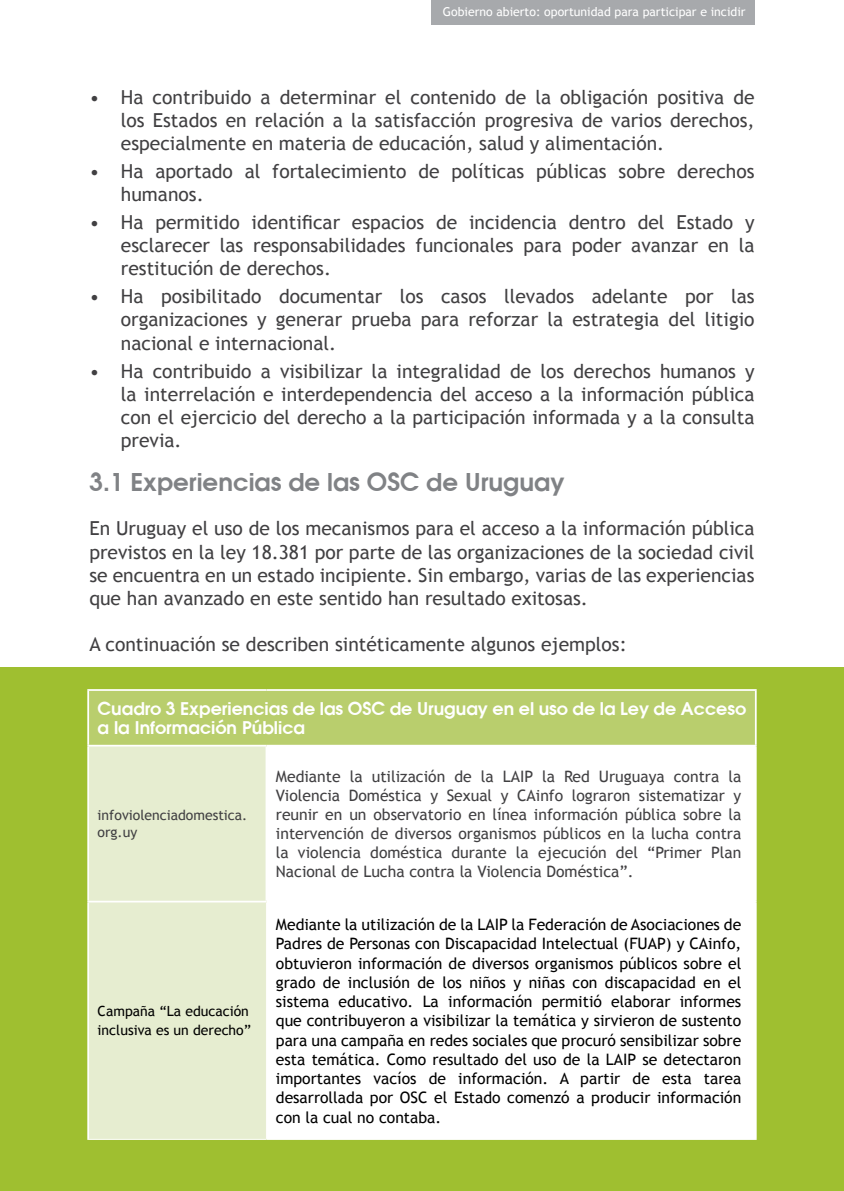
<style>
.page{position:relative;width:844px;height:1191px;background:#fff}
.page>*{position:absolute;margin:0;border:0;box-sizing:border-box;transform-origin:0 0}
.t1{font:600 24.5px "Avant Garde";color:#808285}
.t2{font:19.25px/23.1px "Trebuchet MS";color:#414042;text-align:justify}
.t3{font:600 17.5px/19.2px "Avant Garde";color:#fff}
.t4{font:15.75px/19.2px "Trebuchet MS";color:#000;text-align:justify}
.t5{font:15.75px/18.9px "Trebuchet MS";color:#414042;text-align:justify}
.t6{font:14px/19.2px "Trebuchet MS";color:#000}
.t7{font:14px/16.8px "Trebuchet MS";color:#414042}
.t8{font:12.25px "Trebuchet MS";color:#fff}
</style>
<div class="page">
<div style="left:430px;top:0;width:324px;height:25px;background:#a7a9ac"></div>
<div style="left:0;top:667px;width:843px;height:524px;background:#9fbf30"></div>
<div style="left:88px;top:690px;width:667px;height:55px;background:#b9ce6d"></div>
<div style="left:89px;top:746px;width:177px;height:393px;background:#e6edd0"></div>
<div style="left:267px;top:746px;width:487px;height:393px;background:#fff"></div>
<hr style="left:87px;top:689px;width:179px;height:2px;background:#fff">
<hr style="left:87px;top:691px;width:2px;height:54px;background:#fff">
<hr style="left:266px;top:689px;width:490px;height:2px;background:#fff">
<hr style="left:754px;top:691px;width:2px;height:54px;background:#fff">
<hr style="left:87px;top:745px;width:179px;height:1px;background:#fff">
<hr style="left:87px;top:746px;width:2px;height:154px;background:#fff">
<hr style="left:266px;top:745px;width:490px;height:1px;background:#fff">
<hr style="left:265px;top:746px;width:2px;height:154px;background:#fff">
<hr style="left:754px;top:746px;width:2px;height:154px;background:#fff">
<hr style="left:87px;top:900px;width:179px;height:2px;background:#fff">
<hr style="left:87px;top:902px;width:2px;height:237px;background:#fff">
<hr style="left:266px;top:900px;width:490px;height:2px;background:#fff">
<hr style="left:754px;top:902px;width:2px;height:237px;background:#fff">
<hr style="left:266px;top:902px;width:1px;height:237px;background:#fff">
<hr style="left:87px;top:1139px;width:179px;height:1px;background:#fff">
<hr style="left:266px;top:1139px;width:490px;height:1px;background:#fff">
<p class="t8" style="left:442px;top:5px;width:304px">Gobierno abierto: oportunidad para participar e incidir</p>
<p class="t2" style="left:121px;top:85px;width:635px;text-indent:-31px">• Ha contribuido a determinar el contenido de la obligación positiva de los Estados en relación a la satisfacción progresiva de varios derechos, especialmente en materia de educación, salud y alimentación.</p>
<p class="t2" style="left:121px;top:160px;width:635px;text-indent:-31px">• Ha aportado al fortalecimiento de políticas públicas sobre derechos humanos.</p>
<p class="t2" style="left:121px;top:211px;width:635px;text-indent:-31px">• Ha permitido identificar espacios de incidencia dentro del Estado y esclarecer las responsabilidades funcionales para poder avanzar en la restitución de derechos.</p>
<p class="t2" style="left:121px;top:285px;width:635px;text-indent:-31px">• Ha posibilitado documentar los casos llevados adelante por las organizaciones y generar prueba para reforzar la estrategia del litigio nacional e internacional.</p>
<p class="t2" style="left:121px;top:359px;width:635px;text-indent:-31px">• Ha contribuido a visibilizar la integralidad de los derechos humanos y la interrelación e interdependencia del acceso a la información pública con el ejercicio del derecho a la participación informada y a la consulta previa.</p>
<p class="t1" style="left:89px;top:466px;width:476px">3.1 Experiencias de las OSC de Uruguay</p>
<p class="t2" style="left:89px;top:517px;width:666px">En Uruguay el uso de los mecanismos para el acceso a la información pública previstos en la ley 18.381 por parte de las organizaciones de la sociedad civil se encuentra en un estado incipiente. Sin embargo, varias de las experiencias que han avanzado en este sentido han resultado exitosas.</p>
<p class="t2" style="left:89px;top:633px;width:539px">A continuación se describen sintéticamente algunos ejemplos:</p>
<p class="t3" style="left:98px;top:698px;width:650px">Cuadro 3 Experiencias de las OSC de Uruguay en el uso de la Ley de Acceso a la Información Pública</p>
<p class="t7" style="left:98px;top:807px;width:151px">infoviolenciadomestica. org.uy</p>
<p class="t6" style="left:98px;top:1001px;width:155px">Campaña “La educación inclusiva es un derecho”</p>
<p class="t5" style="left:276px;top:767px;width:467px">Mediante la utilización de la LAIP la Red Uruguaya contra la Violencia Doméstica y Sexual y CAinfo lograron sistematizar y reunir en un observatorio en línea información pública sobre la intervención de diversos organismos públicos en la lucha contra la violencia doméstica durante la ejecución del “Primer Plan Nacional de Lucha contra la Violencia Doméstica”.</p>
<p class="t4" style="left:276px;top:915px;width:467px">Mediante la utilización de la LAIP la Federación de Asociaciones de Padres de Personas con Discapacidad Intelectual (FUAP) y CAinfo, obtuvieron información de diversos organismos públicos sobre el grado de inclusión de los niños y niñas con discapacidad en el sistema educativo. La información permitió elaborar informes que contribuyeron a visibilizar la temática y sirvieron de sustento para una campaña en redes sociales que procuró sensibilizar sobre esta temática. Como resultado del uso de la LAIP se detectaron importantes vacíos de información. A partir de esta tarea desarrollada por OSC el Estado comenzó a producir información con la cual no contaba.</p>
</div>
